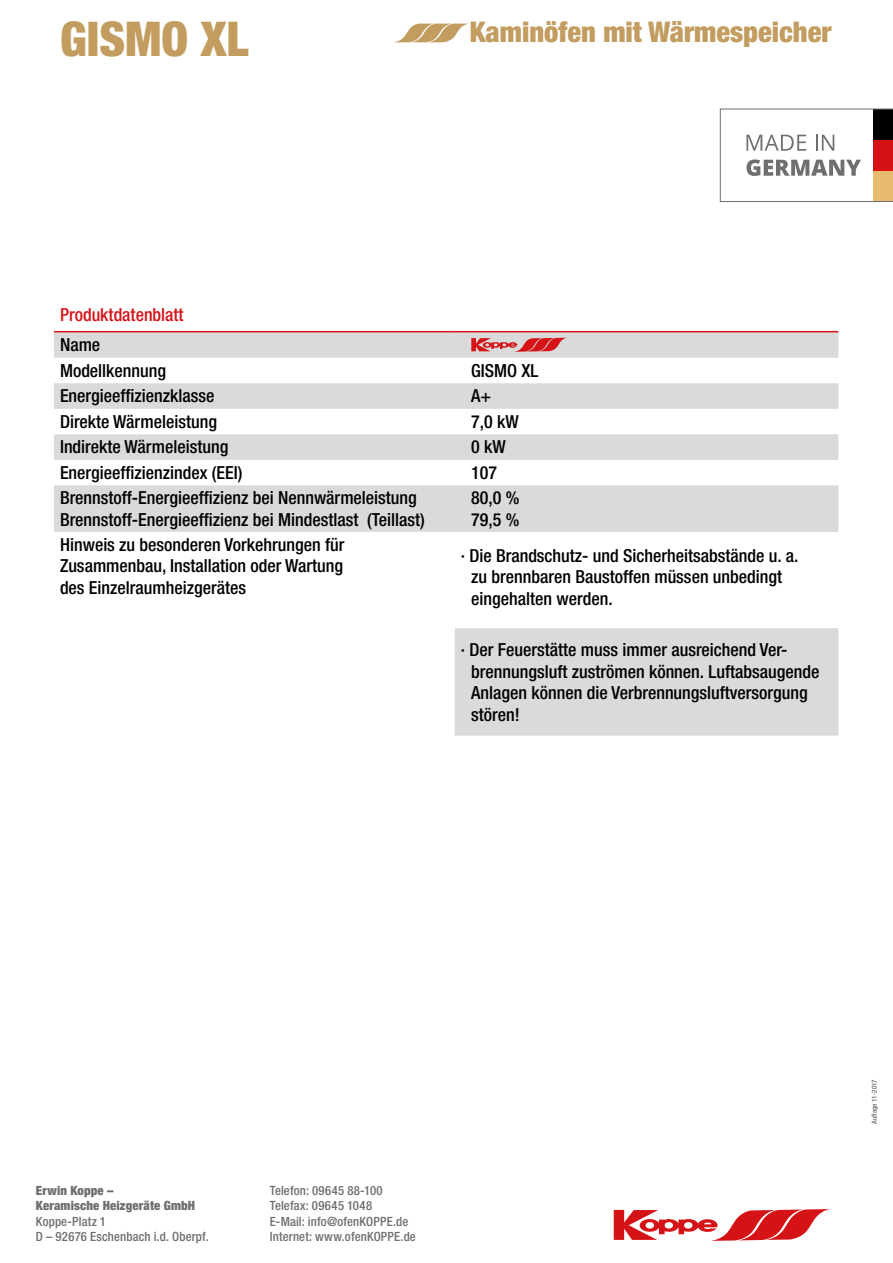
<style>
.page{position:relative;width:893px;height:1263px;background:#fff}
.page>*{position:absolute;margin:0;border:0;box-sizing:border-box;transform-origin:0 0}
.t1{font:900 condensed 48px "Helvetica Neue LT Pro";color:#c29d5f}
.t2{font:900 condensed 28.5px "Helvetica Neue LT Pro";color:#c29d5f}
.t3{font:500 condensed 18px/21.6px "Helvetica Neue LT Pro";color:#000}
.t4{font:500 condensed 18px "Helvetica Neue LT Pro";color:#d51317}
.t5{font:500 condensed 12.75px/15.3px "Helvetica Neue LT Pro";letter-spacing:.01em;color:#706f6f}
.t6{font:900 condensed 12.75px/15.3px "Helvetica Neue LT Pro";letter-spacing:.015em;color:#706f6f}
.t7{font:500 condensed 7.05px "Helvetica Neue LT Pro";color:#706f6f}
</style>
<div class="page">
<svg style="left:614px;top:1209px;width:217px;height:32px"></svg>
<svg style="left:720px;top:108px;width:173px;height:94px"></svg>
<svg style="left:395px;top:24px;width:72px;height:18px"></svg>
<svg style="left:54px;top:332px;width:784px;height:404px"></svg>
<hr style="left:54px;top:331px;width:401px;height:1px;background:#d51317">
<hr style="left:455px;top:331px;width:383px;height:1px;background:#d51317">
<svg style="left:471px;top:338px;width:97px;height:14px"></svg>
<h1 class="t1" style="left:60px;top:10px;width:190px">GISMO XL</h1>
<p class="t4" style="left:60px;top:304px;width:125px">Produktdatenblatt</p>
<p class="t3" style="left:60px;top:331px;width:108px;line-height:26.1px">Name<br>Modellkennung</p>
<h2 class="t2" style="left:470px;top:15px;width:363px">Kaminöfen mit Wärmespeicher</h2>
<p class="t3" style="left:471px;top:359px;width:69px">GISMO XL</p>
<p class="t3" style="left:60px;top:385px;width:156px">Energieeffizienzklasse</p>
<p class="t3" style="left:471px;top:385px;width:22px">A+</p>
<p class="t3" style="left:60px;top:410px;width:159px">Direkte Wärmeleistung</p>
<p class="t3" style="left:471px;top:410px;width:49px">7,0 kW</p>
<p class="t3" style="left:60px;top:436px;width:170px">Indirekte Wärmeleistung</p>
<p class="t3" style="left:471px;top:436px;width:36px">0 kW</p>
<p class="t3" style="left:60px;top:461px;width:184px">Energieeffizienzindex (EEI)</p>
<p class="t3" style="left:471px;top:461px;width:27px">107</p>
<p class="t3" style="left:60px;top:487px;width:366px">Brennstoff-Energieeffizienz bei Nennwärmeleistung<br>Brennstoff-Energieeffizienz bei Mindestlast (Teillast)</p>
<p class="t3" style="left:471px;top:487px;width:50px">80,0 %<br>79,5 %</p>
<p class="t3" style="left:60px;top:533px;width:286px;text-align:justify">Hinweis zu besonderen Vorkehrungen für Zusammenbau, Installation oder Wartung des Einzelraumheizgerätes</p>
<p class="t3" style="left:471px;top:544px;width:329px;text-indent:-10px">∙ Die Brandschutz- und Sicherheitsabstände u. a. zu brennbaren Baustoffen müssen unbedingt eingehalten werden.</p>
<p class="t3" style="left:471px;top:638px;width:350px;text-indent:-10px">∙ Der Feuerstätte muss immer ausreichend Ver&shy;brennungsluft zuströmen können. Luftabsaugende Anlagen können die Verbrennungsluftversorgung stören!</p>
<p class="t6" style="left:36px;top:1182px;width:161px">Erwin Koppe –<br>Keramische Heizgeräte GmbH</p>
<p class="t5" style="left:36px;top:1213px;width:174px">Koppe-Platz 1<br>D – 92676 Eschenbach i.d. Oberpf.</p>
<p class="t5" style="left:270px;top:1182px;width:148px">Telefon: 09645 88-100<br>Telefax: 09645 1048<br>E-Mail: info@ofenKOPPE.de<br>Internet: www.ofenKOPPE.de</p>
<p class="t7" style="left:870px;top:1124px;width:46px;rotate:-90deg">Auflage 11-2017</p>
</div>
